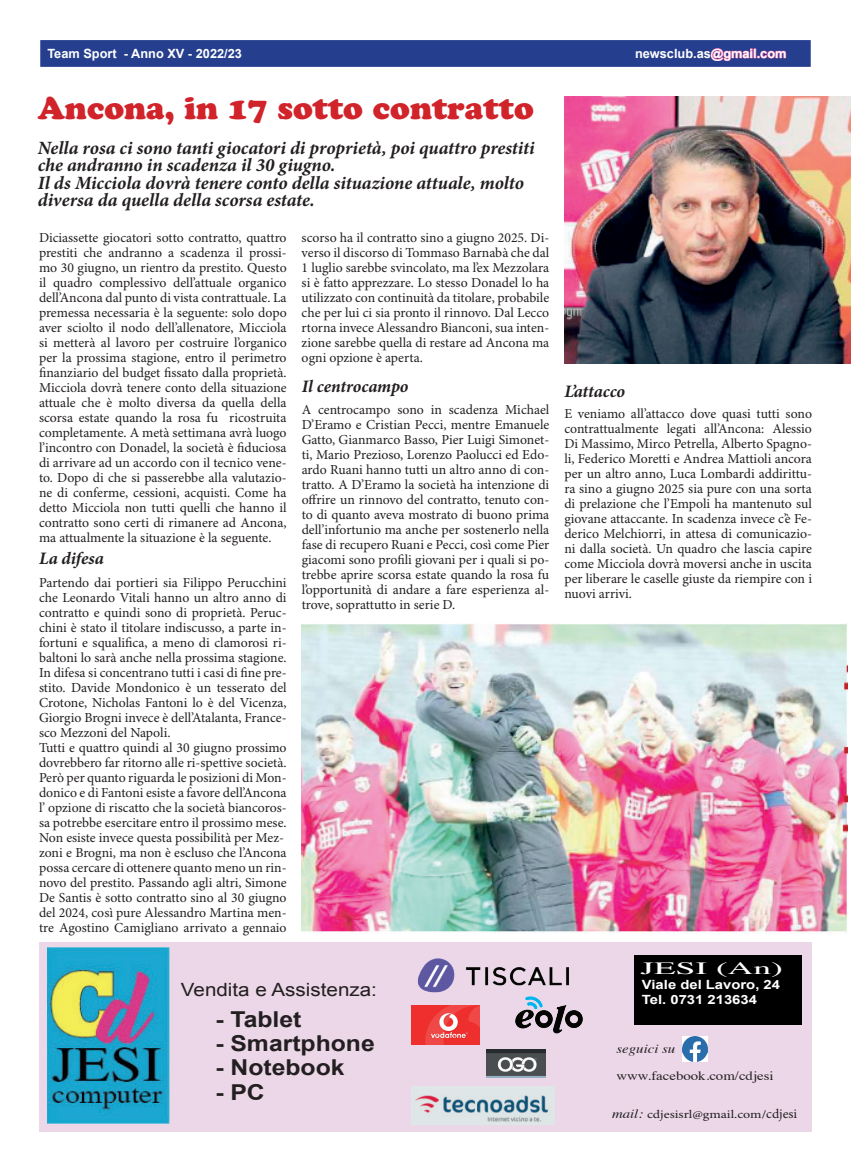
<style>
.page{position:relative;width:851px;height:1170px;background:#fff}
.page>*{position:absolute;margin:0;border:0;box-sizing:border-box;transform-origin:0 0}
.t1{font:31.25px "Cooper Black Std";color:#d1232a}
.t2{font:700 21.88px "Arial";color:#231f20;scale:1.13 1}
.t3{font:italic 700 18.75px/17.5px "Minion Pro";letter-spacing:-.005em;color:#231f20}
.t4{font:18.25px "Arial";color:#231f20;scale:1.13 1}
.t5{font:italic 700 17.5px "Minion Pro";letter-spacing:-.005em;color:#231f20}
.t6{font:17.25px "Times";color:#fff;scale:2.05 1}
.t7{font:13.75px/15px "Minion Pro";color:#231f20;text-align:justify}
.t8{font:700 12.75px "Arial";color:#fff}
.t9{font:700 12.75px/15.2px "Arial";color:#fff;scale:1.17 1}
.t10{font:12.75px "Times";color:#231f20;scale:1.17 1}
.t11{font:italic 12.75px "Times";color:#231f20;scale:1.17 1}
.t12{font:11.62px "Minion Pro";color:#231f20;scale:1.2 1}
.s1{color:#ef59a1}
.s2{font-family:"Times";font-style:italic;font-size:12.75px}
.s3{font-size:13.12px}
</style>
<div class="page">
<div style="left:39px;top:941px;width:772px;height:190px;background:#ebd7e8"></div>
<div style="left:40px;top:39px;width:771px;height:28px;background:#253f8e"></div>
<div style="left:39px;top:39px;width:772px;height:29px;border:1px solid #fff"></div>
<div style="left:633px;top:954px;width:168px;height:70px;background:#000"></div>
<img style="left:48px;top:947px;width:121px;height:176px">
<img style="left:411px;top:1005px;width:68px;height:39px">
<img style="left:418px;top:958px;width:151px;height:35px">
<img style="left:515px;top:996px;width:68px;height:38px">
<img style="left:486px;top:1049px;width:59px;height:28px">
<img style="left:682px;top:1036px;width:25px;height:25px">
<img style="left:411px;top:1086px;width:143px;height:38px">
<img style="left:301px;top:623px;width:546px;height:309px">
<img style="left:564px;top:97px;width:286px;height:266px">
<p class="t8" style="left:47px;top:45px;width:196px">Team Sport - Anno XV - 2022/23</p>
<p class="t8" style="left:635px;top:45px;width:153px">newsclub.as<span class="s1">@gmail.com</span></p>
<h1 class="t1" style="left:38px;top:89px;width:497px">Ancona, in 17 sotto contratto</h1>
<h3 class="t3" style="left:38px;top:139px;width:498px">Nella rosa ci sono tanti giocatori di proprietà, poi quattro prestiti che andranno in scadenza il 30 giugno.<br>Il ds Micciola dovrà tenere conto della situazione attuale, molto diversa da quella della scorsa estate.</h3>
<p class="t7" style="left:39px;top:230px;width:249px">Diciassette giocatori sotto contratto, quattro prestiti che andranno a scadenza il prossi&shy;mo 30 giugno, un rientro da prestito. Questo il quadro complessivo dell’attuale organico dell’Ancona dal punto di vista contrattuale. La premessa necessaria è la seguente: solo dopo aver sciolto il nodo dell’allenatore, Micciola si metterà al lavoro per costruire l’organico per la prossima stagione, entro il perimetro finanziario del budget fissato dalla proprietà.<br>Micciola dovrà tenere conto della situazione attuale che è molto diversa da quella della scorsa estate quando la rosa fu ricostruita completamente. A metà settimana avrà luogo l’incontro con Donadel, la società è fiduciosa di arrivare ad un accordo con il tecnico vene&shy;to. Dopo di che si passerebbe alla valutazio&shy;ne di conferme, cessioni, acquisti. Come ha detto Micciola non tutti quelli che hanno il contratto sono certi di rimanere ad Ancona, ma attualmente la situazione è la seguente.</p>
<p class="t5" style="left:39px;top:546px;width:66px">La difesa</p>
<p class="t7" style="left:39px;top:575px;width:249px;text-align:left">Partendo dai portieri sia Filippo Perucchini che Leonardo Vitali hanno un altro anno di contratto e quindi sono di proprietà. Peruc&shy;chini è stato il titolare indiscusso, a parte in&shy;fortuni e squalifica, a meno di clamorosi ri&shy;baltoni lo sarà anche nella prossima stagione.<br>In difesa si concentrano tutti i casi di fine pre&shy;stito. Davide Mondonico è un tesserato del Crotone, Nicholas Fantoni lo è del Vicenza, Giorgio Brogni invece è dell’Atalanta, France&shy;sco Mezzoni del Napoli.<br>Tutti e quattro quindi al 30 giugno prossimo dovrebbero far ritorno alle ri-spettive società.<br>Però per quanto riguarda le posizioni di Mon&shy;donico e di Fantoni esiste a favore dell’Ancona l’ opzione di riscatto che la società biancoros&shy;sa potrebbe esercitare entro il prossimo mese.<br>Non esiste invece questa possibilità per Mez&shy;zoni e Brogni, ma non è escluso che l’Ancona possa cercare di ottenere quanto meno un rin&shy;novo del prestito. Passando agli altri, Simone De Santis è sotto contratto sino al 30 giugno del 2024, così pure Alessandro Martina men&shy;tre Agostino Camigliano arrivato a gennaio</p>
<p class="t7" style="left:301px;top:230px;width:249px">scorso ha il contratto sino a giugno 2025. Di&shy;verso il discorso di Tommaso Barnabà che dal 1 luglio sarebbe svincolato, ma l’ex Mezzolara si è fatto apprezzare. Lo stesso Donadel lo ha utilizzato con continuità da titolare, probabile che per lui ci sia pronto il rinnovo. Dal Lecco rtorna invece Alessandro Bianconi, sua inten&shy;zione sarebbe quella di restare ad Ancona ma ogni opzione è aperta.</p>
<p class="t5" style="left:301px;top:373px;width:108px">Il centrocampo</p>
<p class="t7" style="left:301px;top:403px;width:249px">A centrocampo sono in scadenza Michael D’Eramo e Cristian Pecci, mentre Emanuele Gatto, Gianmarco Basso, Pier Luigi Simonet&shy;ti, Mario Prezioso, Lorenzo Paolucci ed Edo&shy;ardo Ruani hanno tutti un altro anno di con&shy;tratto. A D’Eramo la società ha intenzione di offrire un rinnovo del contratto, tenuto con&shy;to di quanto aveva mostrato di buono prima dell’infortunio ma anche per sostenerlo nella fase di recupero Ruani e Pecci, così come Pier giacomi sono profili giovani per i quali si po&shy;trebbe aprire scorsa estate quando la rosa fu l’opportunità di andare a fare esperienza al&shy;trove, soprattutto in serie D.</p>
<h3 class="t4" style="left:181px;top:977px;width:175px">Vendita e Assistenza:</h3>
<h2 class="t2" style="left:215px;top:1004px;width:78px">- Tablet</h2>
<h2 class="t2" style="left:215px;top:1028px;width:143px">- Smartphone</h2>
<h2 class="t2" style="left:215px;top:1053px;width:116px">- Notebook</h2>
<h2 class="t2" style="left:215px;top:1077px;width:45px">- PC</h2>
<p class="t5" style="left:564px;top:379px;width:62px">L’attacco</p>
<p class="t7" style="left:564px;top:407px;width:249px">E veniamo all’attacco dove quasi tutti sono contrattualmente legati all’Ancona: Alessio Di Massimo, Mirco Petrella, Alberto Spagno&shy;li, Federico Moretti e Andrea Mattioli ancora per un altro anno, Luca Lombardi addirittu&shy;ra sino a giugno 2025 sia pure con una sorta di prelazione che l’Empoli ha mantenuto sul giovane attaccante. In scadenza invece c’è Fe&shy;derico Melchiorri, in attesa di comunicazio&shy;ni dalla società. Un quadro che lascia capire come Micciola dovrà moversi anche in uscita per liberare le caselle giuste da riempire con i nuovi arrivi.</p>
<p class="t6" style="left:640px;top:951px;width:71px">JESI (An)</p>
<p class="t9" style="left:641px;top:977px;width:120px">Viale del Lavoro, 24<br>Tel. 0731 213634</p>
<p class="t11" style="left:616px;top:1037px;width:52px">seguici su</p>
<p class="t10" style="left:616px;top:1063px;width:136px">www.facebook.com/cdjesi</p>
<p class="t12" style="left:612px;top:1106px;width:156px"><span class="s2">mail:</span> cdjesisrl@gmail.com/<span class="s3">cdjesi</span></p>
</div>
